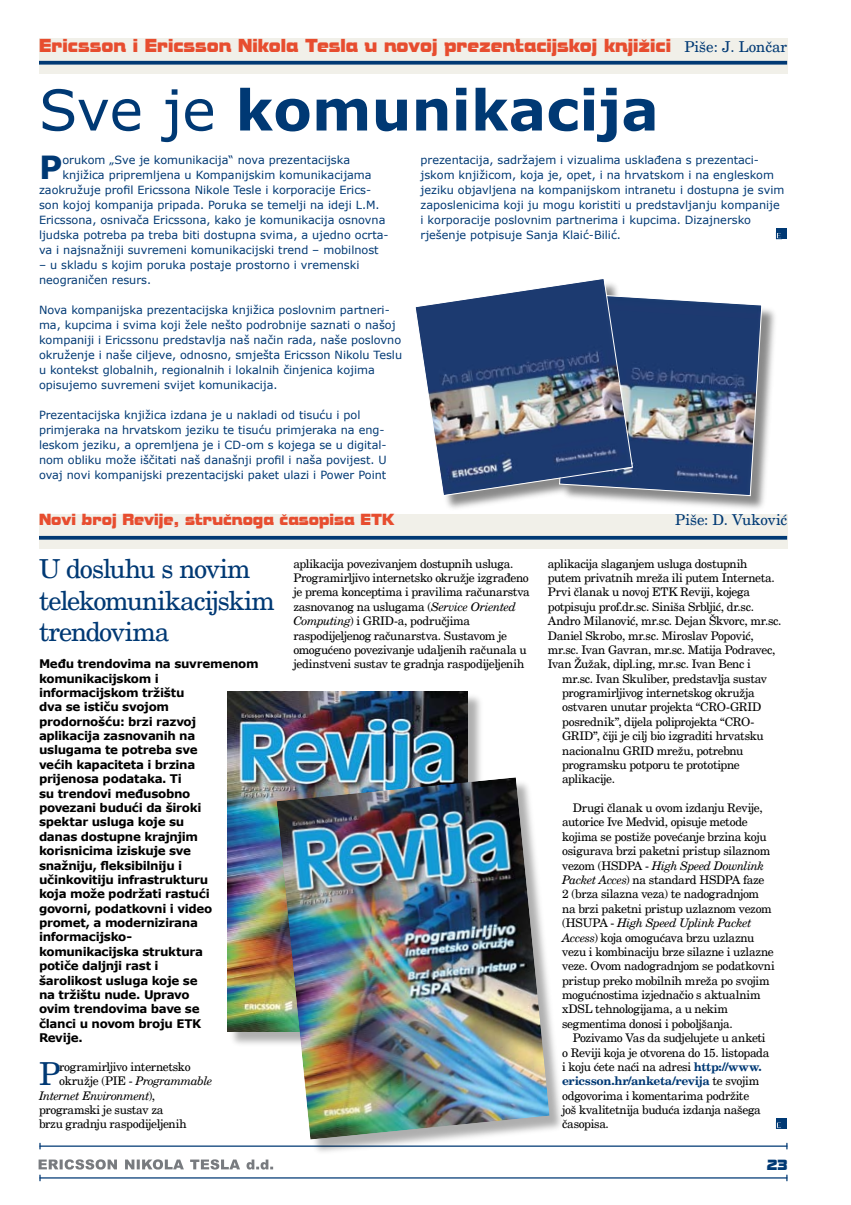
<style>
.page{position:relative;width:851px;height:1205px;background:#fff}
.page>*{position:absolute;margin:0;border:0;box-sizing:border-box;transform-origin:0 0}
.t1{font:700 56.25px "Verdana";color:#003974}
.t2{font:700 31.88px "Verdana";color:#003974}
.t3{font:31.75px "New Century Schlbk";color:#003974}
.t4{font:26.25px/31.5px "New Century Schlbk";letter-spacing:-.04em;color:#003974}
.t5{font:17.5px "Bolt Bold IT Cby L2";color:#e74d2f}
.t6{font:15px "Bolt Bold IT Cby L2";color:#e74d2f}
.t7{font:15px "New Century Schlbk";color:#003974}
.t8{font:13.75px "Bolt Bold IT Cby L2";color:#003974}
.t9{font:11.88px/14.4px "New Century Schlbk";letter-spacing:-.025em;color:#000}
.t10{font:700 11.88px/14.4px "Verdana";letter-spacing:-.025em;color:#000}
.t11{font:italic 11.88px "New Century Schlbk";letter-spacing:-.04em;color:#000}
.t12{font:11.25px/15px "Verdana";color:#003974}
.s1{font-family:"New Century Schlbk";font-size:15px;color:#003974}
.s2{font-weight:400}
.s3{font-style:italic}
.s4{font-weight:700;color:#003974}
.s5{font-style:normal}
</style>
<div class="page">
<hr style="left:40px;top:1145px;width:746px;height:2px;background:#003974">
<svg style="left:39px;top:1143px;width:2px;height:6px"></svg>
<hr style="left:40px;top:1177px;width:746px;height:1px;background:#003974">
<svg style="left:39px;top:1159px;width:234px;height:10px"></svg>
<div style="left:39px;top:514px;width:748px;height:34px;background:#f1f0e9"></div>
<svg style="left:39px;top:536px;width:748px;height:4px;background:#14487d"></svg>
<div style="left:776px;top:1117px;width:11px;height:11px;background:#003974"></div>
<svg style="left:777px;top:1122px;width:4px;height:6px"></svg>
<div style="left:39px;top:38px;width:748px;height:36px;background:#f1f0e9"></div>
<svg style="left:39px;top:61px;width:748px;height:4px;background:#184b7f"></svg>
<div style="left:229px;top:692px;width:255px;height:355px;background:#000;opacity:.32"></div>
<img style="left:227px;top:691px;width:241px;height:340px">
<div style="left:277px;top:778px;width:288px;height:378px;background:#000;opacity:.32"></div>
<img style="left:276px;top:777px;width:273px;height:362px">
<div style="left:776px;top:228px;width:11px;height:11px;background:#003974"></div>
<svg style="left:777px;top:233px;width:4px;height:6px"></svg>
<div style="left:416px;top:279px;width:362px;height:234px;background:#000;opacity:.47"></div>
<img style="left:633px;top:292px;width:129px;height:205px">
<img style="left:415px;top:279px;width:218px;height:218px">
<h3 class="t5" style="left:39px;top:35px;width:749px">Ericsson i Ericsson Nikola Tesla u novoj prezentacijskoj knjižici <span class="s1">Piše: J. Lončar</span></h3>
<h1 class="t1" style="left:39px;top:74px;width:621px"><span class="s2">Sve je</span> komunikacija</h1>
<h2 class="t2" style="left:39px;top:147px;width:25px">P</h2>
<p class="t12" style="left:62px;top:152px;width:289px">orukom „Sve je komunikacija“ nova prezentacijska</p>
<p class="t12" style="left:62px;top:167px;width:311px">knjižica pripremljena u Kompanijskim komunikacijama</p>
<p class="t12" style="left:39px;top:182px;width:333px">zaokružuje profil Ericssona Nikole Tesle i korporacije Erics-</p>
<p class="t12" style="left:39px;top:197px;width:342px">son kojoj kompanija pripada. Poruka se temelji na ideji L.M.</p>
<p class="t12" style="left:39px;top:212px;width:348px">Ericssona, osnivača Ericssona, kako je komunikacija osnovna</p>
<p class="t12" style="left:39px;top:227px;width:351px">ljudska potreba pa treba biti dostupna svima, a ujedno ocrta-</p>
<p class="t12" style="left:39px;top:242px;width:341px">va i najsnažniji suvremeni komunikacijski trend – mobilnost</p>
<p class="t12" style="left:39px;top:257px;width:322px">– u skladu s kojim poruka postaje prostorno i vremenski neograničen resurs.</p>
<p class="t12" style="left:39px;top:302px;width:364px">Nova kompanijska prezentacijska knjižica poslovnim partneri&shy;ma, kupcima i svima koji žele nešto podrobnije saznati o našoj kompaniji i Ericssonu predstavlja naš način rada, naše poslovno okruženje i naše ciljeve, odnosno, smješta Ericsson Nikolu Teslu u kontekst globalnih, regionalnih i lokalnih činjenica kojima opisujemo suvremeni svijet komunikacija.</p>
<p class="t12" style="left:39px;top:407px;width:349px">Prezentacijska knjižica izdana je u nakladi od tisuću i pol primjeraka na hrvatskom jeziku te tisuću primjeraka na eng&shy;leskom jeziku, a opremljena je i CD-om s kojega se u digital&shy;nom obliku može iščitati naš današnji profil i naša povijest. U ovaj novi kompanijski prezentacijski paket ulazi i Power Point</p>
<p class="t12" style="left:420px;top:152px;width:365px">prezentacija, sadržajem i vizualima usklađena s prezentaci&shy;jskom knjižicom, koja je, opet, i na hrvatskom i na engleskom jeziku objavljena na kompanijskom intranetu i dostupna je svim zaposlenicima koji ju mogu koristiti u predstavljanju kompanije i korporacije poslovnim partnerima i kupcima. Dizajnersko rješenje potpisuje Sanja Klaić-Bilić.</p>
<p class="t6" style="left:39px;top:511px;width:357px">Novi broj Revije, stručnoga časopisa ETK</p>
<p class="t7" style="left:675px;top:511px;width:113px">Piše: D. Vuković</p>
<h3 class="t4" style="left:39px;top:553px;width:237px">U dosluhu s novim telekomunikacijskim trendovima</h3>
<p class="t10" style="left:39px;top:656px;width:221px">Među trendovima na suvremenom komunikacijskom i informacijskom tržištu<br>dva se ističu svojom<br>prodornošću: brzi razvoj aplikacija zasnovanih na uslugama te potreba sve<br>većih kapaciteta i brzina<br>prijenosa podataka. Ti<br>su trendovi međusobno<br>povezani budući da široki<br>spektar usluga koje su<br>danas dostupne krajnjim korisnicima iziskuje sve<br>snažniju, fleksibilniju i učinkovitiju infrastrukturu<br>koja može podržati rastući govorni, podatkovni i video promet, a modernizirana informacijsko-<br>komunikacijska struktura<br>potiče daljnji rast i<br>šarolikost usluga koje se<br>na tržištu nude. Upravo<br>ovim trendovima bave se<br>članci u novom broju ETK<br>Revije.</p>
<h3 class="t3" style="left:39px;top:1054px;width:23px">P</h3>
<p class="t9" style="left:59px;top:1059px;width:133px">rogramirljivo internetsko</p>
<p class="t9" style="left:293px;top:556px;width:238px">aplikacija povezivanjem dostupnih usluga.<br>Programirljivo internetsko okružje izgrađeno je prema konceptima i pravilima računarstva zasnovanog na uslugama (<span class="s3">Service Oriented Computing</span>) i GRID-a, područjima raspodijeljenog računarstva. Sustavom je omogućeno povezivanje udaljenih računala u jedinstveni sustav te gradnja raspodijeljenih</p>
<p class="t9" style="left:547px;top:556px;width:235px">aplikacija slaganjem usluga dostupnih putem privatnih mreža ili putem Interneta.<br>Prvi članak u novoj ETK Reviji, kojega potpisuju prof.dr.sc. Siniša Srbljić, dr.sc.<br>Andro Milanović, mr.sc. Dejan Škvorc, mr.sc.<br>Daniel Skrobo, mr.sc. Miroslav Popović, mr.sc. Ivan Gavran, mr.sc. Matija Podravec, Ivan Žužak, dipl.ing, mr.sc. Ivan Benc i</p>
<p class="t9" style="left:562px;top:671px;width:206px">mr.sc. Ivan Skuliber, predstavlja sustav programirljivog internetskog okružja ostvaren unutar projekta “CRO-GRID posrednik”, dijela poliprojekta “CRO-GRID”, čiji je cilj bio izgraditi hrvatsku nacionalnu GRID mrežu, potrebnu programsku potporu te prototipne aplikacije.</p>
<p class="t9" style="left:562px;top:801px;width:214px;text-indent:11px">Drugi članak u ovom izdanju Revije, autorice Ive Medvid, opisuje metode kojima se postiže povećanje brzina koju osigurava brzi paketni pristup silaznom vezom (HSDPA - <span class="s3">High Speed Downlink Packet Acces</span>) na standard HSDPA faze<br>2 (brza silazna veza) te nadogradnjom na brzi paketni pristup uzlaznom vezom (HSUPA - <span class="s3">High Speed Uplink Packet Access</span>) koja omogućava brzu uzlaznu vezu i kombinaciju brze silazne i uzlazne veze. Ovom nadogradnjom se podatkovni pristup preko mobilnih mreža po svojim mogućnostima izjednačio s aktualnim xDSL tehnologijama, a u nekim segmentima donosi i poboljšanja.</p>
<p class="t9" style="left:562px;top:1031px;width:209px;text-indent:11px">Pozivamo Vas da sudjelujete u anketi o Reviji koja je otvorena do 15. listopada i koju ćete naći na adresi <span class="s4">http://www. ericsson.hr/anketa/revija</span> te svojim odgovorima i komentarima podržite<br>još kvalitetnija buduća izdanja našega časopisa.</p>
<p class="t9" style="left:59px;top:1074px;width:155px">okružje (PIE - <span class="s3">Programmable</span></p>
<p class="t11" style="left:39px;top:1088px;width:118px">Internet Environment<span class="s5">),</span></p>
<p class="t9" style="left:39px;top:1102px;width:126px">programski je sustav za</p>
<p class="t9" style="left:39px;top:1117px;width:149px">brzu gradnju raspodijeljenih</p>
<p class="t8" style="left:766px;top:1157px;width:23px">23</p>
</div>
